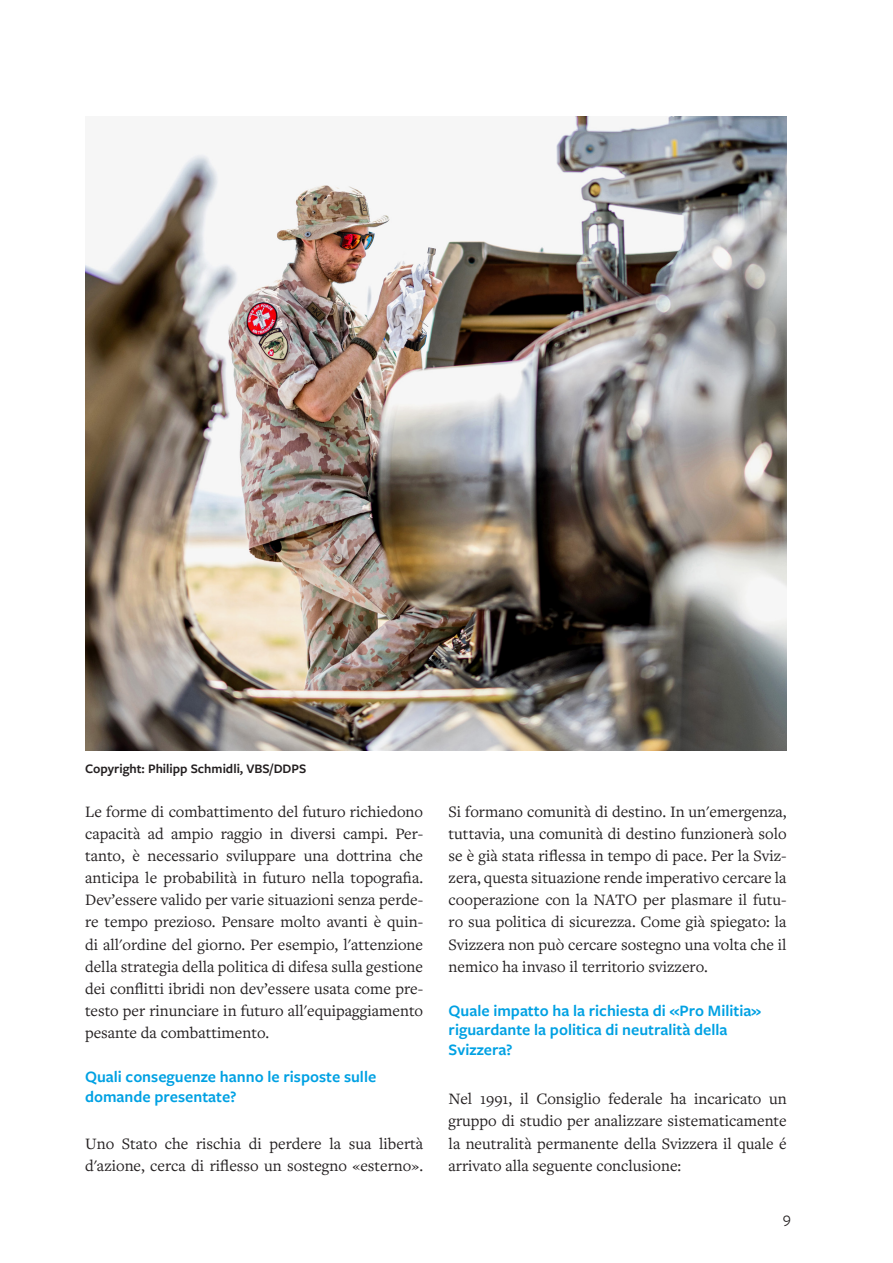
<style>
.page{position:relative;width:893px;height:1263px;background:#fff}
.page>*{position:absolute;margin:0;border:0;box-sizing:border-box;transform-origin:0 0}
.Bodytext{font:16.5px/22px "Freight Text Pro";color:#231f20;text-align:justify}
.Titel{font:600 16.5px/19.5px "Freight Sans Pro";color:#00a1e3}
.t1{font:16.5px "Freight Sans Pro";color:#231f20}
.Bildlegende{font:600 13.5px "Freight Sans Pro";color:#231f20}
</style>
<div class="page">
<img style="left:85px;top:117px;width:702px;height:633px">
<p class="Bildlegende" style="left:85px;top:759px;width:223px">Copyright: Philipp Schmidli, VBS/DDPS</p>
<p class="Bodytext" style="left:85px;top:800px;width:340px">Le forme di combattimento del futuro richiedono capacità ad ampio raggio in diversi campi. Per&shy;tanto, è necessario sviluppare una dottrina che anticipa le probabilità in futuro nella topografia.<br>Dev’essere valido per varie situazioni senza perde&shy;re tempo prezioso. Pensare molto avanti è quin&shy;di all'ordine del giorno. Per esempio, l'attenzione della strategia della politica di difesa sulla gestione dei conflitti ibridi non dev’essere usata come pre&shy;testo per rinunciare in futuro all'equipaggiamento pesante da combattimento.</p>
<p class="Titel" style="left:85px;top:1066px;width:293px">Quali conseguenze hanno le risposte sulle domande presentate?</p>
<p class="Bodytext" style="left:85px;top:1132px;width:340px">Uno Stato che rischia di perdere la sua libertà d'azione, cerca di riflesso un sostegno «esterno».</p>
<p class="Bodytext" style="left:449px;top:800px;width:340px">Si formano comunità di destino. In un'emergenza, tuttavia, una comunità di destino funzionerà solo se è già stata riflessa in tempo di pace. Per la Sviz&shy;zera, questa situazione rende imperativo cercare la cooperazione con la NATO per plasmare il futu&shy;ro sua politica di sicurezza. Come già spiegato: la Svizzera non può cercare sostegno una volta che il nemico ha invaso il territorio svizzero.</p>
<p class="Titel" style="left:449px;top:1000px;width:314px">Quale impatto ha la richiesta di «Pro Militia» riguardante la politica di neutralità della<br>Svizzera?</p>
<p class="Bodytext" style="left:449px;top:1087px;width:340px">Nel 1991, il Consiglio federale ha incaricato un gruppo di studio per analizzare sistematicamente la neutralità permanente della Svizzera il quale é arrivato alla seguente conclusione:</p>
<p class="t1" style="left:783px;top:1210px;width:10px">9</p>
</div>
